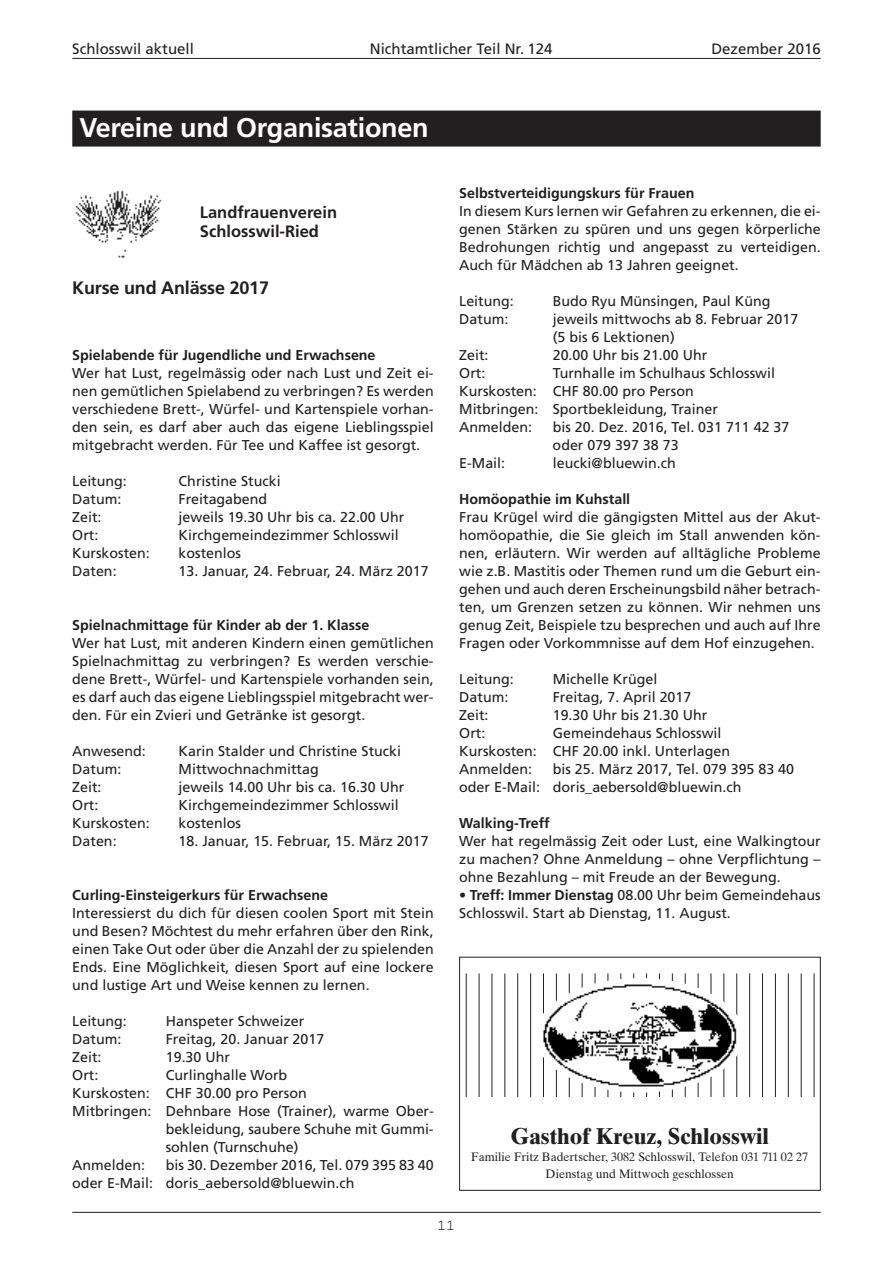
<style>
.page{position:relative;width:893px;height:1263px;background:#fff}
.page>*{position:absolute;margin:0;border:0;box-sizing:border-box;transform-origin:0 0}
.t1{font:700 27px "Frutiger";letter-spacing:-.01em;color:#fff}
.t2{font:700 22.95px "Times Ten";color:#231f20}
.t3{font:700 18px "Frutiger";letter-spacing:-.01em;color:#231f20}
.t4{font:700 16.5px/19.5px "Frutiger";color:#231f20}
.t5{font:15px "Frutiger";color:#231f20}
.t6{font:15px "Courier";color:#231f20}
.t7{font:14.25px/18px "Frutiger";color:#231f20}
.t8{font:700 14.25px "Frutiger";color:#231f20}
.t9{font:12.3px/16.8px "Times Ten";color:#231f20;text-align:center}
.s1{font-weight:700}
</style>
<div class="page">
<hr style="left:72px;top:58px;width:749px;height:1px;background:#231f20">
<hr style="left:72px;top:1212px;width:749px;height:1px;background:#231f20">
<img style="left:75px;top:190px;width:87px;height:68px">
<svg style="left:465px;top:973px;width:349px;height:125px"></svg>
<hr style="left:466px;top:973px;width:1px;height:124px;background:#231f20">
<hr style="left:479px;top:973px;width:1px;height:124px;background:#231f20">
<hr style="left:492px;top:973px;width:1px;height:124px;background:#231f20">
<hr style="left:504px;top:973px;width:1px;height:124px;background:#231f20">
<hr style="left:517px;top:973px;width:1px;height:124px;background:#231f20">
<hr style="left:530px;top:973px;width:1px;height:124px;background:#231f20">
<hr style="left:543px;top:973px;width:1px;height:124px;background:#231f20">
<hr style="left:556px;top:973px;width:1px;height:124px;background:#231f20">
<hr style="left:569px;top:973px;width:1px;height:124px;background:#231f20">
<hr style="left:582px;top:973px;width:1px;height:124px;background:#231f20">
<hr style="left:595px;top:973px;width:1px;height:124px;background:#231f20">
<hr style="left:607px;top:973px;width:1px;height:124px;background:#231f20">
<hr style="left:620px;top:973px;width:1px;height:124px;background:#231f20">
<hr style="left:633px;top:973px;width:1px;height:124px;background:#231f20">
<hr style="left:646px;top:973px;width:1px;height:124px;background:#231f20">
<hr style="left:659px;top:973px;width:1px;height:124px;background:#231f20">
<hr style="left:672px;top:973px;width:1px;height:124px;background:#231f20">
<hr style="left:685px;top:973px;width:1px;height:124px;background:#231f20">
<hr style="left:698px;top:973px;width:1px;height:124px;background:#231f20">
<hr style="left:711px;top:973px;width:1px;height:124px;background:#231f20">
<hr style="left:723px;top:973px;width:1px;height:124px;background:#231f20">
<hr style="left:736px;top:973px;width:1px;height:124px;background:#231f20">
<hr style="left:749px;top:973px;width:1px;height:124px;background:#231f20">
<hr style="left:762px;top:973px;width:1px;height:124px;background:#231f20">
<hr style="left:775px;top:973px;width:1px;height:124px;background:#231f20">
<hr style="left:788px;top:973px;width:1px;height:124px;background:#231f20">
<hr style="left:801px;top:973px;width:1px;height:124px;background:#231f20">
<hr style="left:814px;top:973px;width:1px;height:124px;background:#231f20">
<img style="left:535px;top:978px;width:209px;height:114px;border-radius:50%">
<div style="left:459px;top:957px;width:362px;height:234px;border:1px solid #231f20"></div>
<div style="left:72px;top:111px;width:749px;height:36px;background:#231f20"></div>
<p class="t5" style="left:72px;top:43px;width:123px">Schlosswil aktuell</p>
<p class="t5" style="left:370px;top:43px;width:184px">Nichtamtlicher Teil Nr. 124</p>
<p class="t5" style="left:711px;top:43px;width:111px">Dezember 2016</p>
<h1 class="t1" style="left:79px;top:117px;width:351px">Vereine und Organisationen</h1>
<p class="t4" style="left:200px;top:203px;width:139px">Landfrauenverein<br>Schlosswil-Ried</p>
<p class="t3" style="left:72px;top:281px;width:198px">Kurse und Anlässe 2017</p>
<p class="t8" style="left:72px;top:349px;width:305px">Spielabende für Jugendliche und Erwachsene</p>
<p class="t7" style="left:72px;top:365px;width:363px;text-align:justify">Wer hat Lust, regelmässig oder nach Lust und Zeit ei&shy;nen gemütlichen Spielabend zu verbringen? Es werden verschiedene Brett-, Würfel- und Kartenspiele vorhan&shy;den sein, es darf aber auch das eigene Lieblingsspiel mitgebracht werden. Für Tee und Kaffee ist gesorgt.</p>
<p class="t7" style="left:72px;top:473px;width:56px">Leitung:</p>
<p class="t7" style="left:179px;top:473px;width:104px">Christine Stucki</p>
<p class="t7" style="left:72px;top:491px;width:51px">Datum:</p>
<p class="t7" style="left:179px;top:491px;width:90px">Freitagabend</p>
<p class="t7" style="left:72px;top:509px;width:31px">Zeit:</p>
<p class="t7" style="left:179px;top:509px;width:227px">jeweils 19.30 Uhr bis ca. 22.00 Uhr</p>
<p class="t7" style="left:72px;top:527px;width:28px">Ort:</p>
<p class="t7" style="left:179px;top:527px;width:222px">Kirchgemeindezimmer Schlosswil</p>
<p class="t7" style="left:72px;top:545px;width:79px">Kurskosten:</p>
<p class="t7" style="left:179px;top:545px;width:64px">kostenlos</p>
<p class="t7" style="left:72px;top:563px;width:46px">Daten:</p>
<p class="t7" style="left:179px;top:563px;width:252px">13. Januar, 24. Februar, 24. März 2017</p>
<p class="t8" style="left:72px;top:619px;width:298px">Spielnachmittage für Kinder ab der 1. Klasse</p>
<p class="t7" style="left:72px;top:635px;width:363px;text-align:justify">Wer hat Lust, mit anderen Kindern einen gemütlichen Spielnachmittag zu verbringen? Es werden verschie&shy;dene Brett-, Würfel- und Kartenspiele vorhanden sein, es darf auch das eigene Lieblingsspiel mitgebracht wer&shy;den. Für ein Zvieri und Getränke ist gesorgt.</p>
<p class="t7" style="left:72px;top:743px;width:75px">Anwesend:</p>
<p class="t7" style="left:179px;top:743px;width:224px">Karin Stalder und Christine Stucki</p>
<p class="t7" style="left:72px;top:761px;width:51px">Datum:</p>
<p class="t7" style="left:179px;top:761px;width:142px">Mittwochnachmittag</p>
<p class="t7" style="left:72px;top:779px;width:31px">Zeit:</p>
<p class="t7" style="left:179px;top:779px;width:227px">jeweils 14.00 Uhr bis ca. 16.30 Uhr</p>
<p class="t7" style="left:72px;top:797px;width:28px">Ort:</p>
<p class="t7" style="left:179px;top:797px;width:222px">Kirchgemeindezimmer Schlosswil</p>
<p class="t7" style="left:72px;top:815px;width:79px">Kurskosten:</p>
<p class="t7" style="left:179px;top:815px;width:64px">kostenlos</p>
<p class="t7" style="left:72px;top:833px;width:46px">Daten:</p>
<p class="t7" style="left:179px;top:833px;width:252px">18. Januar, 15. Februar, 15. März 2017</p>
<p class="t8" style="left:72px;top:889px;width:257px">Curling-Einsteigerkurs für Erwachsene</p>
<p class="t7" style="left:72px;top:905px;width:363px;text-align:justify">Interessierst du dich für diesen coolen Sport mit Stein und Besen? Möchtest du mehr erfahren über den Rink, einen Take Out oder über die Anzahl der zu spielenden Ends. Eine Möglichkeit, diesen Sport auf eine lockere und lustige Art und Weise kennen zu lernen.</p>
<p class="t7" style="left:72px;top:1013px;width:56px">Leitung:</p>
<p class="t7" style="left:166px;top:1013px;width:140px">Hanspeter Schweizer</p>
<p class="t7" style="left:72px;top:1031px;width:51px">Datum:</p>
<p class="t7" style="left:166px;top:1031px;width:160px">Freitag, 20. Januar 2017</p>
<p class="t7" style="left:72px;top:1049px;width:31px">Zeit:</p>
<p class="t7" style="left:166px;top:1049px;width:66px">19.30 Uhr</p>
<p class="t7" style="left:72px;top:1067px;width:28px">Ort:</p>
<p class="t7" style="left:166px;top:1067px;width:123px">Curlinghalle Worb</p>
<p class="t7" style="left:72px;top:1085px;width:236px">Kurskosten: CHF 30.00 pro Person</p>
<p class="t7" style="left:72px;top:1103px;width:363px">Mitbringen: Dehnbare Hose (Trainer), warme Ober-</p>
<p class="t7" style="left:166px;top:1121px;width:270px">bekleidung, saubere Schuhe mit Gummi-</p>
<p class="t7" style="left:166px;top:1139px;width:134px">sohlen (Turnschuhe)</p>
<p class="t7" style="left:72px;top:1157px;width:74px">Anmelden:</p>
<p class="t7" style="left:72px;top:1157px;width:363px;text-indent:94px">bis 30. Dezember 2016, Tel. 079 395 83 40 oder E-Mail: doris_aebersold@bluewin.ch</p>
<p class="t8" style="left:459px;top:187px;width:237px">Selbstverteidigungskurs für Frauen</p>
<p class="t7" style="left:459px;top:203px;width:363px;text-align:justify">In diesem Kurs lernen wir Gefahren zu erkennen, die ei&shy;genen Stärken zu spüren und uns gegen körperliche Bedrohungen richtig und angepasst zu verteidigen.<br>Auch für Mädchen ab 13 Jahren geeignet.</p>
<p class="t7" style="left:459px;top:293px;width:56px">Leitung:</p>
<p class="t7" style="left:553px;top:293px;width:219px">Budo Ryu Münsingen, Paul Küng</p>
<p class="t7" style="left:459px;top:311px;width:51px">Datum:</p>
<p class="t7" style="left:553px;top:311px;width:247px">jeweils mittwochs ab 8. Februar 2017 (5 bis 6 Lektionen)</p>
<p class="t7" style="left:459px;top:347px;width:31px">Zeit:</p>
<p class="t7" style="left:553px;top:347px;width:156px">20.00 Uhr bis 21.00 Uhr</p>
<p class="t7" style="left:459px;top:365px;width:28px">Ort:</p>
<p class="t7" style="left:459px;top:365px;width:317px;text-indent:94px">Turnhalle im Schulhaus Schlosswil<br>Kurskosten: CHF 80.00 pro Person<br>Mitbringen: Sportbekleidung, Trainer<br>Anmelden:</p>
<p class="t7" style="left:553px;top:419px;width:238px">bis 20. Dez. 2016, Tel. 031 711 42 37 oder 079 397 38 73</p>
<p class="t7" style="left:459px;top:455px;width:47px">E-Mail:</p>
<p class="t7" style="left:553px;top:455px;width:125px">leucki@bluewin.ch</p>
<p class="t8" style="left:459px;top:493px;width:173px">Homöopathie im Kuhstall</p>
<p class="t7" style="left:459px;top:509px;width:363px;text-align:justify">Frau Krügel wird die gängigsten Mittel aus der Akut&shy;homöopathie, die Sie gleich im Stall anwenden kön&shy;nen, erläutern. Wir werden auf alltägliche Probleme wie z.B. Mastitis oder Themen rund um die Geburt ein&shy;gehen und auch deren Erscheinungsbild näher betrach&shy;ten, um Grenzen setzen zu können. Wir nehmen uns genug Zeit, Beispiele tzu besprechen und auch auf Ihre Fragen oder Vorkommnisse auf dem Hof einzugehen.</p>
<p class="t7" style="left:459px;top:671px;width:56px">Leitung:</p>
<p class="t7" style="left:553px;top:671px;width:106px">Michelle Krügel</p>
<p class="t7" style="left:459px;top:689px;width:51px">Datum:</p>
<p class="t7" style="left:553px;top:689px;width:140px">Freitag, 7. April 2017</p>
<p class="t7" style="left:459px;top:707px;width:31px">Zeit:</p>
<p class="t7" style="left:553px;top:707px;width:156px">19.30 Uhr bis 21.30 Uhr</p>
<p class="t7" style="left:459px;top:725px;width:28px">Ort:</p>
<p class="t7" style="left:459px;top:725px;width:272px;text-indent:94px">Gemeindehaus Schlosswil<br>Kurskosten: CHF 20.00 inkl. Unterlagen<br>Anmelden:</p>
<p class="t7" style="left:459px;top:761px;width:336px;text-indent:94px">bis 25. März 2017, Tel. 079 395 83 40 oder E-Mail: doris_aebersold@bluewin.ch</p>
<p class="t8" style="left:459px;top:817px;width:92px">Walking-Treff</p>
<p class="t7" style="left:459px;top:833px;width:363px;text-align:justify">Wer hat regelmässig Zeit oder Lust, eine Walkingtour zu machen? Ohne Anmeldung – ohne Verpflichtung – ohne Bezahlung – mit Freude an der Bewegung.</p>
<p class="t7" style="left:459px;top:887px;width:363px"><span class="s1">• Treff: Immer Dienstag</span> 08.00 Uhr beim Gemeindehaus<br>Schlosswil. Start ab Dienstag, 11. August.</p>
<h2 class="t2" style="left:511px;top:1128px;width:260px">Gasthof Kreuz, Schlosswil</h2>
<p class="t9" style="left:471px;top:1149px;width:338px">Familie Fritz Badertscher, 3082 Schlosswil, Telefon 031 711 02 27<br>Dienstag und Mittwoch geschlossen</p>
<p class="t6" style="left:437px;top:1220px;width:19px">11</p>
</div>
